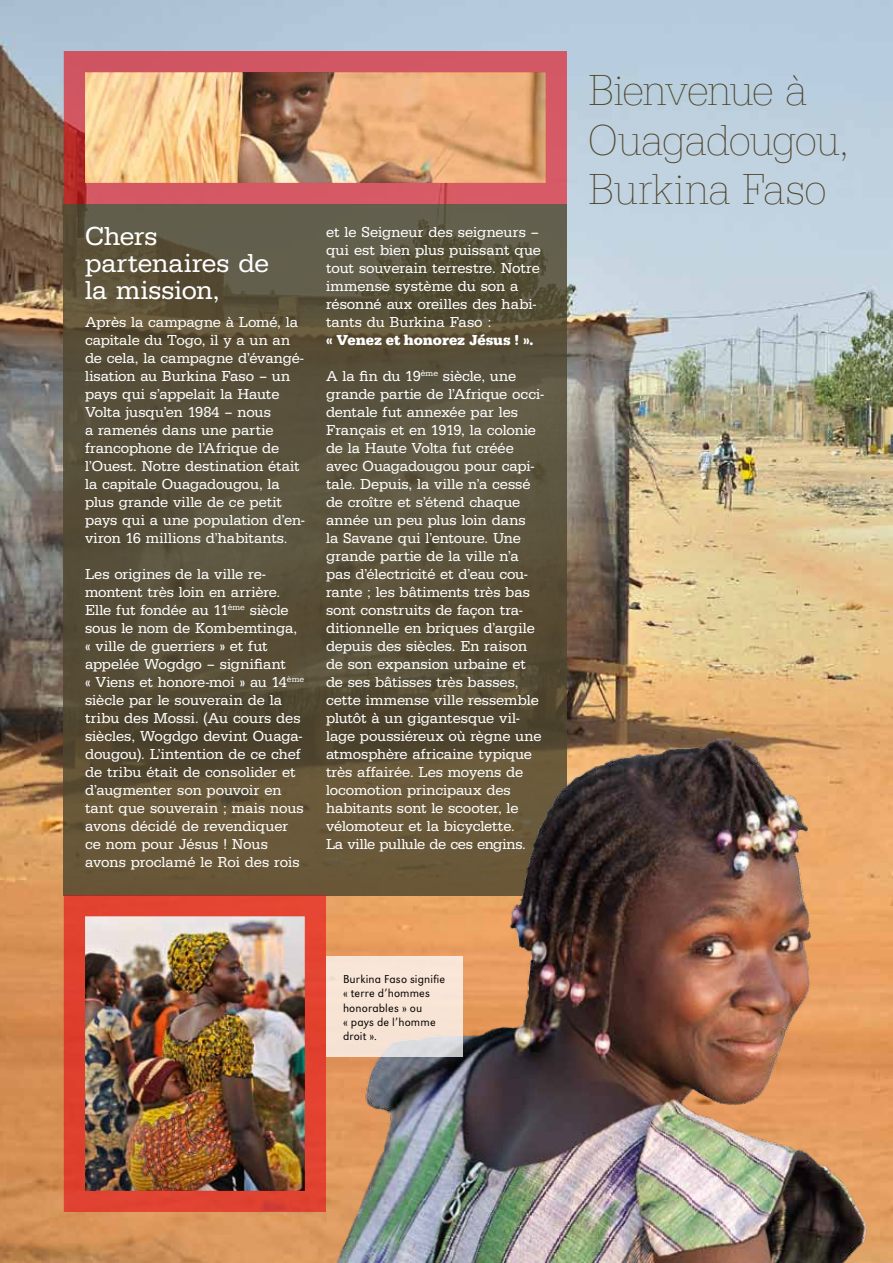
<style>
.page{position:relative;width:893px;height:1263px;background:#fff}
.page>*{position:absolute;margin:0;border:0;box-sizing:border-box;transform-origin:0 0}
.t1{font:45px/49.5px "URW Typewriter TOT Ext Lig Nar";letter-spacing:-.025em;color:#4f472f}
.t2{font:27px/27px "URW Typewriter TOT";color:#fff}
.t3{font:15px/18px "URW Typewriter TOT";letter-spacing:-.005em;color:#fff}
.t4{font:700 15px "URW Typewriter TOT";letter-spacing:-.005em;color:#fff}
.t5{font:300 12px/14.2px "URW Grotesk TOT";letter-spacing:.01em;color:#000}
</style>
<div class="page">
<img style="left:0;top:0;width:893px;height:1263px">
<svg style="left:64px;top:206px;width:503px;height:688px;background:#5a513a"></svg>
<img style="left:62px;top:894px;width:219px;height:319px">
<img style="left:62px;top:50px;width:506px;height:156px">
<img style="left:281px;top:701px;width:608px;height:562px">
<svg style="left:326px;top:957px;width:136px;height:100px;background:#f4e3d6"></svg>
<h2 class="t2" style="left:85px;top:223px;width:186px">Chers partenaires de la mission,</h2>
<p class="t3" style="left:85px;top:313px;width:221px">Après la campagne à Lomé, la capitale du Togo, il y a un an de cela, la campagne d’évangé&shy;lisation au Burkina Faso – un pays qui s’appelait la Haute<br>Volta jusqu’en 1984 – nous<br>a ramenés dans une partie francophone de l’Afrique de l’Ouest. Notre destination était la capitale Ouagadougou, la plus grande ville de ce petit pays qui a une population d’en&shy;viron 16 millions d’habitants.</p>
<p class="t3" style="left:85px;top:565px;width:221px">Les origines de la ville re&shy;montent très loin en arrière.<br>Elle fut fondée au 11<sup>ème</sup> siècle sous le nom de Kombemtinga, « ville de guerriers » et fut appelée Wogdgo – signifiant<br>« Viens et honore-moi » au 14<sup>ème </sup>siècle par le souverain de la tribu des Mossi. (Au cours des siècles, Wogdgo devint Ouaga&shy;dougou). L’intention de ce chef de tribu était de consolider et d’augmenter son pouvoir en tant que souverain ; mais nous avons décidé de revendiquer ce nom pour Jésus ! Nous avons proclamé le Roi des rois</p>
<p class="t3" style="left:326px;top:223px;width:216px">et le Seigneur des seigneurs – qui est bien plus puissant que tout souverain terrestre. Notre immense système du son a résonné aux oreilles des habi&shy;tants du Burkina Faso :</p>
<p class="t4" style="left:326px;top:331px;width:209px">« Venez et honorez Jésus ! ».</p>
<p class="t3" style="left:326px;top:367px;width:219px">A la fin du 19<sup>ème</sup> siècle, une grande partie de l’Afrique occi&shy;dentale fut annexée par les<br>Français et en 1919, la colonie de la Haute Volta fut créée avec Ouagadougou pour capi&shy;tale. Depuis, la ville n’a cessé de croître et s’étend chaque année un peu plus loin dans<br>la Savane qui l’entoure. Une grande partie de la ville n’a pas d’électricité et d’eau cou&shy;rante ; les bâtiments très bas sont construits de façon tra&shy;ditionnelle en briques d’argile depuis des siècles. En raison de son expansion urbaine et de ses bâtisses très basses, cette immense ville ressemble plutôt à un gigantesque vil&shy;lage poussiéreux où règne une atmosphère africaine typique très affairée. Les moyens de locomotion principaux des habitants sont le scooter, le vélomoteur et la bicyclette.<br>La ville pullule de ces engins.</p>
<p class="t5" style="left:343px;top:972px;width:104px">Burkina Faso signifie « terre d’hommes honorables » ou<br>« pays de l’homme droit ».</p>
<h1 class="t1" style="left:588px;top:65px;width:261px">Bienvenue à<br>Ouagadougou,<br>Burkina Faso</h1>
</div>
